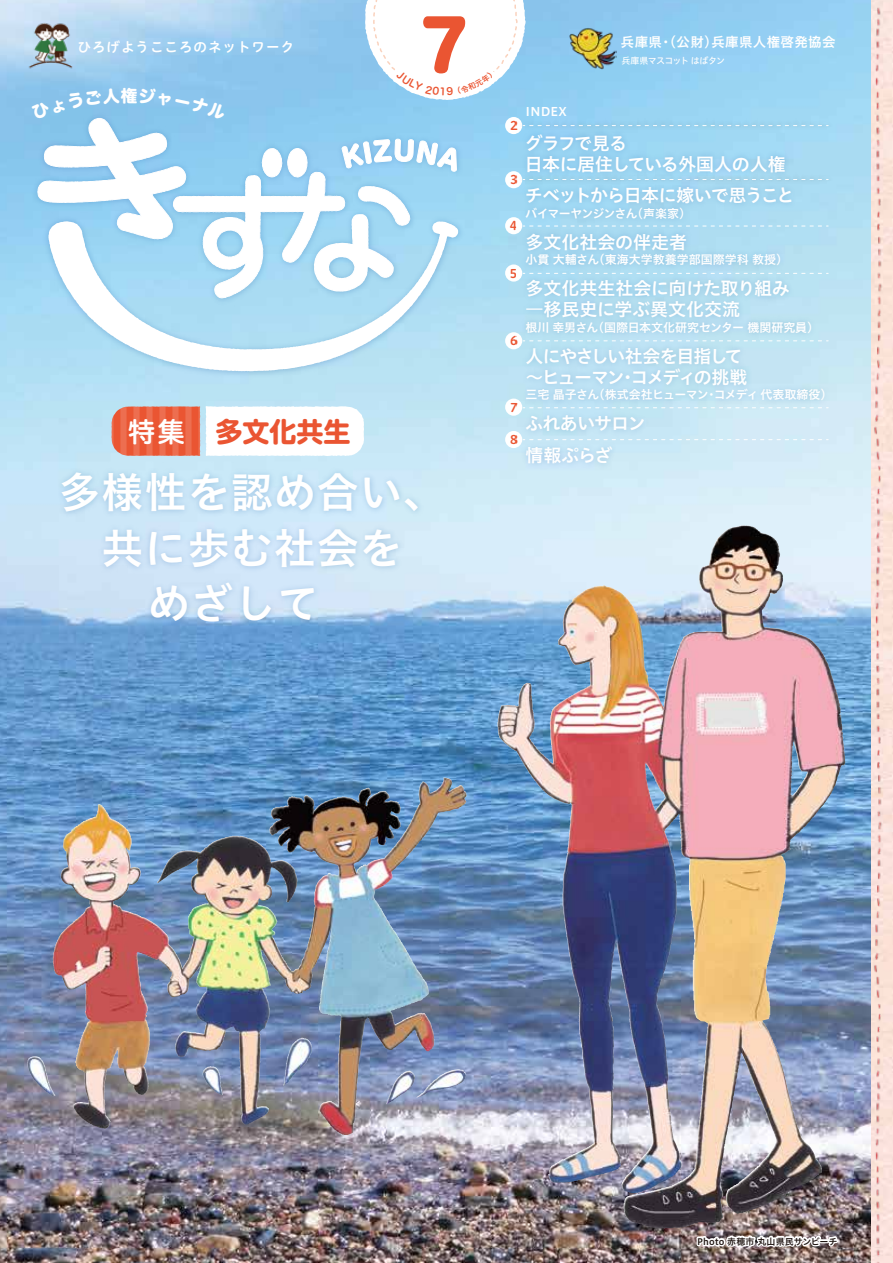
<style>
.page{position:relative;width:893px;height:1263px;background:#fff}
.page>*{position:absolute;margin:0;border:0;box-sizing:border-box;transform-origin:0 0}
.t1{font:67.5px "Hira Maru Std W8";color:#ea5532;scale:.95 1}
.t2{font:42px "Hiragino UD Sans Std W6";letter-spacing:.025em;color:#fff}
.t3{font:700 27px "UD Shin M Go Pro";color:#ea5532}
.t4{font:18px/21px "Hiragino UD Sans Std W6";letter-spacing:-.04em;color:#fff}
.t5{font:18px/21px "Hiragino UD Sans Std W6";letter-spacing:-.005em;color:#fff}
.t6{font:18px/21px "Hiragino UD Sans Std W6";letter-spacing:-.085em;color:#fff}
.t7{font:18px "Hiragino UD Sans Std W6";letter-spacing:-.06em;color:#fff}
.t8{font:18px "Hiragino UD Sans Std W6";color:#fff}
.t9{font:16.5px "Hira Maru Std W8";color:#fff}
.t10{font:13.5px "Hiragino UD Sans Std W6";letter-spacing:.025em;color:#fff}
.t11{font:13.5px "Hiragino UD Sans R Std W6";letter-spacing:.075em;color:#fff}
.t12{font:12px "Hiragino UD Sans Std W6";color:#fff}
.t13{font:12px "Hiragino UD Sans Std W6";letter-spacing:-.045em;color:#fff}
.t14{font:12px "Hiragino UD Sans Std W6";letter-spacing:-.075em;color:#fff}
.t15{font:12px "Hiragino UD Sans R Std W6";color:#ea5532}
.t16{font:9px "Hiragino UD Sans Std W6";letter-spacing:.02em;color:#221815}
.t17{font:9px "Hiragino UD Sans Std W5";letter-spacing:-.06em;color:#fff}
.s1{font-family:"Hira Maru Std W6";font-weight:400;color:#fff}
</style>
<div class="page">
<img style="left:0;top:0;width:871px;height:1263px">
<img style="left:680px;top:588px;width:66px;height:58px">
<img style="left:28px;top:21px;width:4px;height:48px">
<img style="left:695px;top:1225px;width:145px;height:25px">
<img style="left:866px;top:4px;width:19px;height:1074px">
<img style="left:866px;top:1078px;width:19px;height:185px">
<img style="left:50px;top:588px;width:405px;height:52px">
<img style="left:828px;top:125px;width:17px;height:408px">
<svg style="left:32px;top:0;width:796px;height:588px;background:#b7dbef"></svg>
<p class="t11" style="left:77px;top:37px;width:218px">ひろげようこころのネットワーク</p>
<h3 class="t9" style="left:121px;top:83px;width:18px">権</h3>
<h1 class="t1" style="left:421px;top:-7px;width:51px">7</h1>
<h3 class="t3" style="left:128px;top:410px;width:224px"><span class="s1">特集</span> 多文化共生</h3>
<h2 class="t2" style="left:59px;top:460px;width:388px">多様性を認め合い、</h2>
<h2 class="t2" style="left:102px;top:516px;width:302px">共に歩む社会を</h2>
<h2 class="t2" style="left:148px;top:571px;width:173px">めざして</h2>
<p class="t10" style="left:621px;top:31px;width:216px">兵庫県・(公財)兵庫県人権啓発協会</p>
<p class="t17" style="left:621px;top:54px;width:105px">兵庫県マスコット はばタン</p>
<p class="t15" style="left:510px;top:116px;width:9px">2</p>
<p class="t15" style="left:510px;top:170px;width:9px">3</p>
<p class="t15" style="left:510px;top:217px;width:9px">4</p>
<p class="t15" style="left:510px;top:264px;width:9px">5</p>
<p class="t15" style="left:510px;top:332px;width:9px">6</p>
<p class="t15" style="left:510px;top:398px;width:9px">7</p>
<p class="t15" style="left:510px;top:430px;width:9px">8</p>
<p class="t12" style="left:525px;top:102px;width:43px">INDEX</p>
<h3 class="t4" style="left:525px;top:131px;width:262px">グラフで見る<br>日本に居住している外国人の人権</h3>
<h3 class="t7" style="left:525px;top:182px;width:271px">チベットから日本に嫁いで思うこと</h3>
<p class="t14" style="left:525px;top:204px;width:168px">バイマーヤンジンさん（声楽家）</p>
<h3 class="t8" style="left:525px;top:228px;width:163px">多文化社会の伴走者</h3>
<p class="t12" style="left:525px;top:251px;width:264px">小貫 大輔さん（東海大学教養学部国際学科 教授）</p>
<h3 class="t5" style="left:525px;top:277px;width:266px">多文化共生社会に向けた取り組み―移民史に学ぶ異文化交流</h3>
<p class="t12" style="left:525px;top:318px;width:295px">根川 幸男さん（国際日本文化研究センター 機関研究員）</p>
<h3 class="t6" style="left:525px;top:344px;width:223px">人にやさしい社会を目指して～ヒューマン・コメディの挑戦</h3>
<p class="t13" style="left:525px;top:386px;width:309px">三宅 晶子さん（株式会社ヒューマン・コメディ 代表取締役）</p>
<h3 class="t4" style="left:525px;top:407px;width:122px;line-height:31.5px">ふれあいサロン情報ぷらざ</h3>
<p class="t16" style="left:697px;top:1234px;width:142px">Photo 赤穂市 丸山県民サンビーチ</p>
</div>
